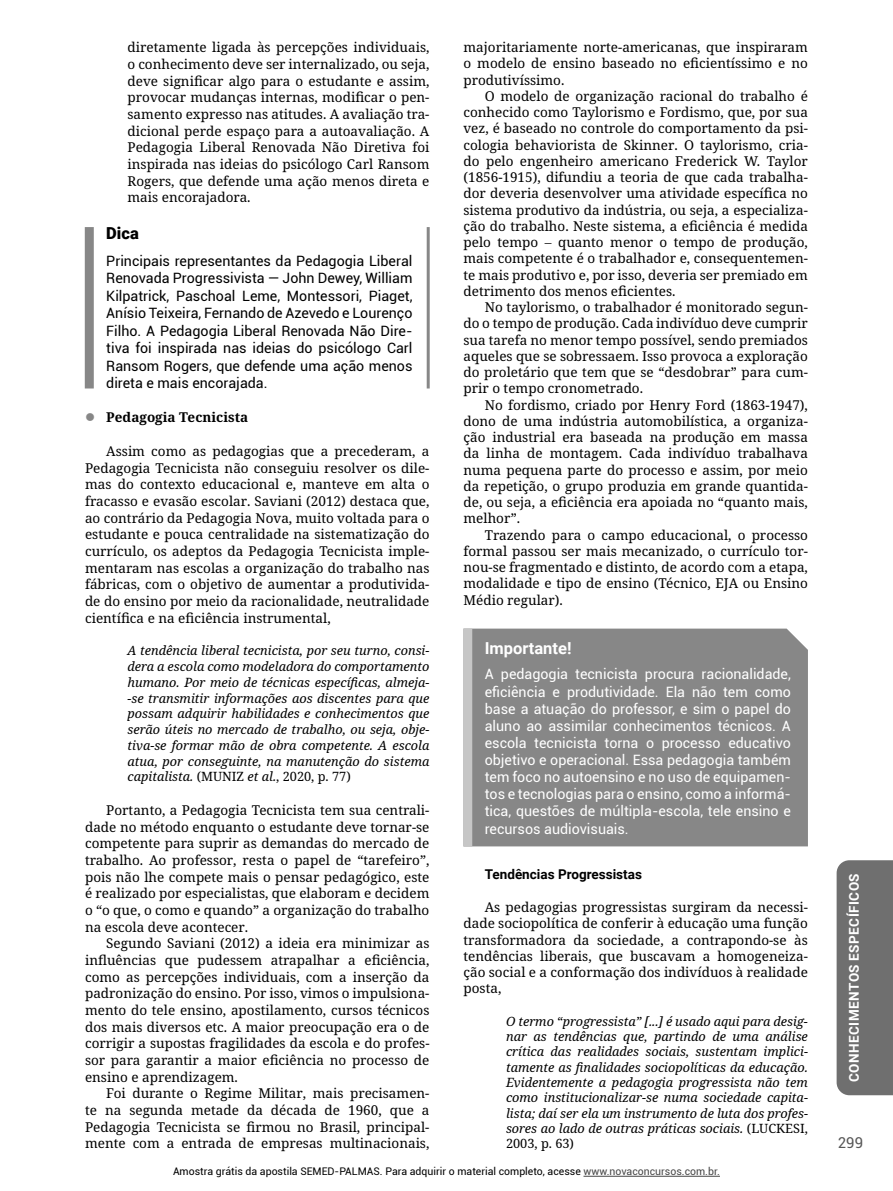
<style>
.page{position:relative;width:893px;height:1191px;background:#fff}
.page>*{position:absolute;margin:0;border:0;box-sizing:border-box;transform-origin:0 0}
.t1{font:700 16.5px "Roboto";color:#fff}
.t2{font:900 16.5px "Roboto";color:#000}
.t3{font:15px "Roboto";color:#575757}
.t4{font:14.25px/17.1px "Roboto";color:#fff;text-align:justify}
.t5{font:14.25px/17.5px "Roboto";color:#000;text-align:justify}
.t6{font:13.5px/16.6px "Noto Serif";color:#000;text-align:justify}
.t7{font:700 13.5px "Roboto";letter-spacing:.035em;color:#fff}
.t8{font:700 13.5px "Roboto";color:#000}
.t9{font:700 13.5px "Noto Serif";color:#000}
.t10{font:italic 12.75px/15.8px "Noto Serif";color:#000;text-align:justify}
.t11{font:10.5px "Roboto";color:#000}
.s1{font-style:normal}
.s2{color:#454545}
</style>
<div class="page">
<div style="left:837px;top:860px;width:56px;height:235px;background:#6f6f6f"></div>
<hr style="left:583px;top:1176px;width:137px;height:1px;background:#454545">
<div style="left:85px;top:227px;width:9px;height:161px;background:#878787"></div>
<hr style="left:427px;top:227px;width:3px;height:161px;background:#878787">
<div style="left:472px;top:628px;width:336px;height:218px;background:#878787"></div>
<div style="left:463px;top:628px;width:9px;height:218px;background:#c6c6c6"></div>
<p class="t6" style="left:128px;top:39px;width:303px">diretamente ligada às percepções individuais, o conhecimento deve ser internalizado, ou seja, deve significar algo para o estudante e assim, provocar mudanças internas, modificar o pen&shy;samento expresso nas atitudes. A avaliação tra&shy;dicional perde espaço para a autoavaliação. A Pedagogia Liberal Renovada Não Diretiva foi inspirada nas ideias do psicólogo Carl Ransom Rogers, que defende uma ação menos direta e mais encorajadora.</p>
<p class="t2" style="left:106px;top:222px;width:34px">Dica</p>
<p class="t5" style="left:106px;top:251px;width:308px">Principais representantes da Pedagogia Liberal Renovada Progressivista — John Dewey, William Kilpatrick, Paschoal Leme, Montessori, Piaget, Anísio Teixeira, Fernando de Azevedo e Lourenço Filho. A Pedagogia Liberal Renovada Não Dire&shy;tiva foi inspirada nas ideias do psicólogo Carl Ransom Rogers, que defende uma ação menos direta e mais encorajada.</p>
<p class="t9" style="left:106px;top:408px;width:143px">Pedagogia Tecnicista</p>
<p class="t6" style="left:85px;top:443px;width:346px;text-indent:21px">Assim como as pedagogias que a precederam, a Pedagogia Tecnicista não conseguiu resolver os dile&shy;mas do contexto educacional e, manteve em alta o fracasso e evasão escolar. Saviani (2012) destaca que, ao contrário da Pedagogia Nova, muito voltada para o estudante e pouca centralidade na sistematização do currículo, os adeptos da Pedagogia Tecnicista imple&shy;mentaram nas escolas a organização do trabalho nas fábricas, com o objetivo de aumentar a produtivida&shy;de do ensino por meio da racionalidade, neutralidade científica e na eficiência instrumental,</p>
<p class="t10" style="left:128px;top:643px;width:303px">A tendência liberal tecnicista, por seu turno, consi&shy;dera a escola como modeladora do comportamento humano. Por meio de técnicas específicas, almeja--se transmitir informações aos discentes para que possam adquirir habilidades e conhecimentos que serão úteis no mercado de trabalho, ou seja, obje&shy;tiva-se formar mão de obra competente. A escola atua, por conseguinte, na manutenção do sistema capitalista. <span class="s1">(MUNIZ</span> et al.<span class="s1">, 2020, p. 77)</span></p>
<p class="t6" style="left:85px;top:802px;width:346px;text-indent:21px">Portanto, a Pedagogia Tecnicista tem sua centrali&shy;dade no método enquanto o estudante deve tornar-se competente para suprir as demandas do mercado de trabalho. Ao professor, resta o papel de “tarefeiro”, pois não lhe compete mais o pensar pedagógico, este é realizado por especialistas, que elaboram e decidem o “o que, o como e quando” a organização do trabalho na escola deve acontecer.</p>
<p class="t6" style="left:85px;top:935px;width:346px;text-indent:21px">Segundo Saviani (2012) a ideia era minimizar as influências que pudessem atrapalhar a eficiência, como as percepções individuais, com a inserção da padronização do ensino. Por isso, vimos o impulsiona&shy;mento do tele ensino, apostilamento, cursos técnicos dos mais diversos etc. A maior preocupação era o de corrigir a supostas fragilidades da escola e do profes&shy;sor para garantir a maior eficiência no processo de ensino e aprendizagem.</p>
<p class="t6" style="left:85px;top:1085px;width:346px;text-indent:21px">Foi durante o Regime Militar, mais precisamen&shy;te na segunda metade da década de 1960, que a Pedagogia Tecnicista se firmou no Brasil, principal&shy;mente com a entrada de empresas multinacionais,</p>
<p class="t6" style="left:463px;top:40px;width:346px;line-height:16.2px">majoritariamente norte-americanas, que inspiraram o modelo de ensino baseado no eficientíssimo e no produtivíssimo.</p>
<p class="t6" style="left:463px;top:88px;width:346px;line-height:16.2px;text-indent:21px">O modelo de organização racional do trabalho é conhecido como Taylorismo e Fordismo, que, por sua vez, é baseado no controle do comportamento da psi&shy;cologia behaviorista de Skinner. O taylorismo, cria&shy;do pelo engenheiro americano Frederick W. Taylor (1856-1915), difundiu a teoria de que cada trabalha&shy;dor deveria desenvolver uma atividade específica no sistema produtivo da indústria, ou seja, a especializa&shy;ção do trabalho. Neste sistema, a eficiência é medida pelo tempo – quanto menor o tempo de produção, mais competente é o trabalhador e, consequentemen&shy;te mais produtivo e, por isso, deveria ser premiado em detrimento dos menos eficientes.</p>
<p class="t6" style="left:463px;top:299px;width:346px;line-height:16.2px;text-indent:21px">No taylorismo, o trabalhador é monitorado segun&shy;do o tempo de produção. Cada indivíduo deve cumprir sua tarefa no menor tempo possível, sendo premiados aqueles que se sobressaem. Isso provoca a exploração do proletário que tem que se “desdobrar” para cum&shy;prir o tempo cronometrado.</p>
<p class="t6" style="left:463px;top:397px;width:346px;line-height:16.2px;text-indent:21px">No fordismo, criado por Henry Ford (1863-1947), dono de uma indústria automobilística, a organiza&shy;ção industrial era baseada na produção em massa da linha de montagem. Cada indivíduo trabalhava numa pequena parte do processo e assim, por meio da repetição, o grupo produzia em grande quantida&shy;de, ou seja, a eficiência era apoiada no “quanto mais, melhor”.</p>
<p class="t6" style="left:463px;top:527px;width:346px;line-height:16.2px;text-indent:21px">Trazendo para o campo educacional, o processo formal passou ser mais mecanizado, o currículo tor&shy;nou-se fragmentado e distinto, de acordo com a etapa, modalidade e tipo de ensino (Técnico, EJA ou Ensino Médio regular).</p>
<p class="t1" style="left:485px;top:636px;width:88px">Importante!</p>
<p class="t4" style="left:485px;top:665px;width:308px">A pedagogia tecnicista procura racionalidade, eficiência e produtividade. Ela não tem como base a atuação do professor, e sim o papel do aluno ao assimilar conhecimentos técnicos. A escola tecnicista torna o processo educativo objetivo e operacional. Essa pedagogia também tem foco no autoensino e no uso de equipamen&shy;tos e tecnologias para o ensino, como a informá&shy;tica, questões de múltipla-escola, tele ensino e recursos audiovisuais.</p>
<p class="t8" style="left:485px;top:864px;width:159px">Tendências Progressistas</p>
<p class="t6" style="left:463px;top:899px;width:346px;line-height:16.2px;text-indent:21px">As pedagogias progressistas surgiram da necessi&shy;dade sociopolítica de conferir à educação uma função transformadora da sociedade, a contrapondo-se às tendências liberais, que buscavam a homogeneiza&shy;ção social e a conformação dos indivíduos à realidade posta,</p>
<p class="t10" style="left:506px;top:1013px;width:303px;line-height:15.3px">O termo “progressista” [...] é usado aqui para desig&shy;nar as tendências que, partindo de uma análise crítica das realidades sociais, sustentam implici&shy;tamente as finalidades sociopolíticas da educação.<br>Evidentemente a pedagogia progressista não tem como institucionalizar-se numa sociedade capita&shy;lista; daí ser ela um instrumento de luta dos profes&shy;sores ao lado de outras práticas sociais. <span class="s1">(LUCKESI, 2003, p. 63)</span></p>
<p class="t11" style="left:173px;top:1164px;width:548px">Amostra grátis da apostila SEMED-PALMAS. Para adquirir o material completo, acesse <span class="s2">www.novaconcursos.com.br.</span></p>
<p class="t7" style="left:845px;top:1082px;width:210px;rotate:-90deg">CONHECIMENTOS ESPECÍFICOS</p>
<p class="t3" style="left:838px;top:1132px;width:27px">299</p>
</div>
